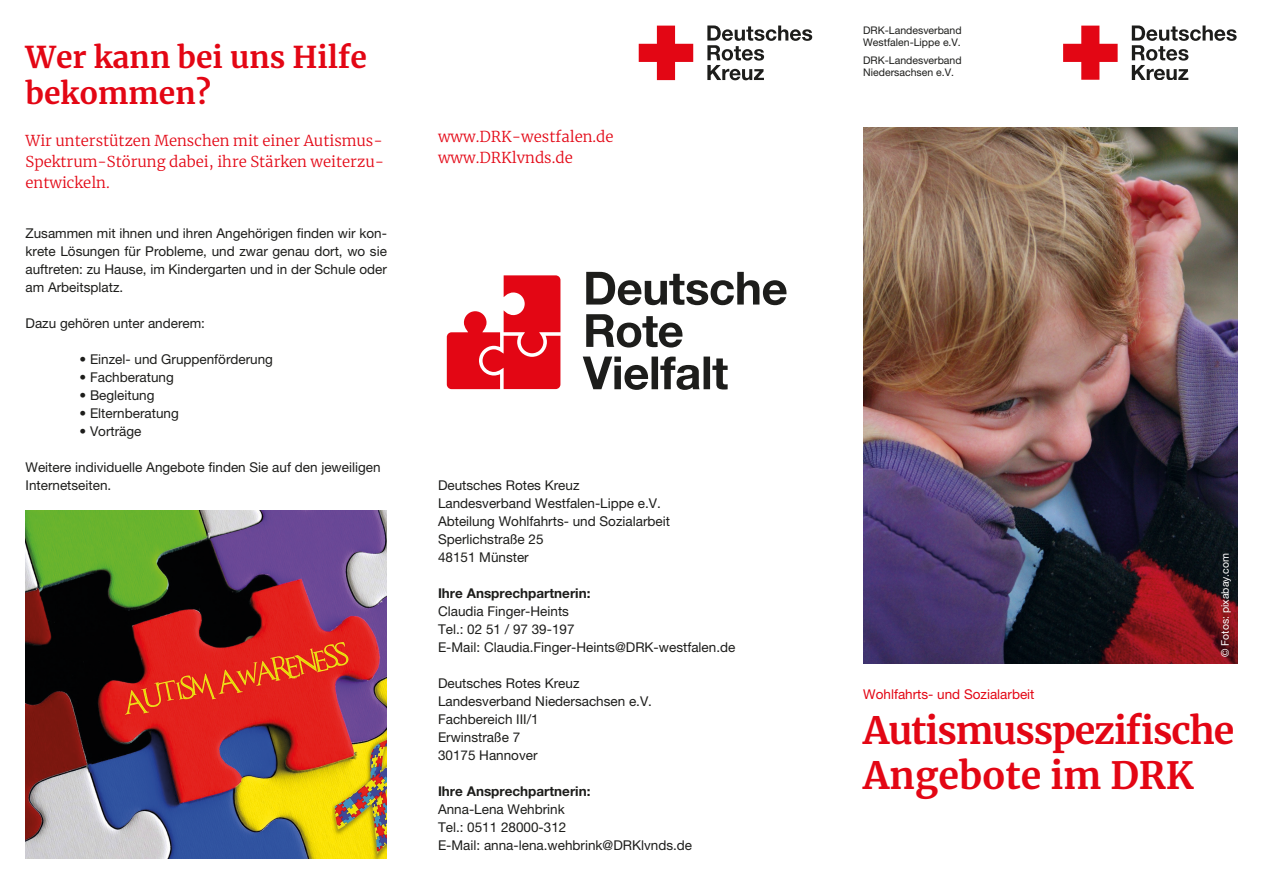
<style>
.page{position:relative;width:1263px;height:893px;background:#fff}
.page>*{position:absolute;margin:0;border:0;box-sizing:border-box;transform-origin:0 0}
.t1{font:700 37.5px/45px "Merriweather";letter-spacing:-.03em;color:#e30614}
.t2{font:700 30px "Merriweather";color:#e30614}
.t3{font:300 15px/21px "Merriweather";color:#e30614}
.t4{font:13.5px/18px "Helvetica Neue";color:#1d1d1b}
.t5{font:700 13.5px "Helvetica Neue";color:#1d1d1b}
.t6{font:13.5px "Helvetica Neue";color:#e30614}
.t7{font:10.5px/12px "Helvetica Neue";color:#1d1d1b}
.t8{font:10.5px "Helvetica Neue";color:#fff}
</style>
<div class="page">
<svg style="left:639px;top:26px;width:54px;height:54px"></svg>
<svg style="left:707px;top:26px;width:105px;height:54px"></svg>
<img style="left:863px;top:128px;width:374px;height:535px">
<svg style="left:1063px;top:26px;width:54px;height:54px"></svg>
<svg style="left:1132px;top:26px;width:104px;height:54px"></svg>
<img style="left:26px;top:511px;width:361px;height:348px">
<svg style="left:583px;top:357px;width:145px;height:33px"></svg>
<svg style="left:586px;top:314px;width:97px;height:34px"></svg>
<svg style="left:586px;top:272px;width:201px;height:33px"></svg>
<svg style="left:447px;top:275px;width:113px;height:114px"></svg>
<h2 class="t2" style="left:26px;top:33px;width:343px">Wer kann bei uns Hilfe</h2>
<h2 class="t2" style="left:26px;top:69px;width:187px">bekommen?</h2>
<p class="t3" style="left:26px;top:129px;width:360px;text-align:justify">Wir unterstützen Menschen mit einer Autismus-Spektrum-Störung dabei, ihre Stärken weiterzu&shy;entwickeln.</p>
<p class="t4" style="left:26px;top:224px;width:363px;text-align:justify">Zusammen mit ihnen und ihren Angehörigen finden wir kon&shy;krete Lösungen für Probleme, und zwar genau dort, wo sie auftreten: zu Hause, im Kindergarten und in der Schule oder am Arbeitsplatz.</p>
<p class="t4" style="left:26px;top:314px;width:181px">Dazu gehören unter anderem:</p>
<p class="t4" style="left:80px;top:350px;width:195px">• Einzel- und Gruppenförderung</p>
<p class="t4" style="left:80px;top:368px;width:96px">• Fachberatung</p>
<p class="t4" style="left:80px;top:386px;width:77px">• Begleitung</p>
<p class="t4" style="left:80px;top:404px;width:101px">• Elternberatung</p>
<p class="t4" style="left:80px;top:422px;width:63px">• Vorträge</p>
<p class="t4" style="left:26px;top:458px;width:357px">Weitere individuelle Angebote finden Sie auf den jeweiligen<br>Internetseiten.</p>
<p class="t3" style="left:438px;top:125px;width:177px">www.DRK-westfalen.de www.DRKlvnds.de</p>
<p class="t4" style="left:438px;top:476px;width:234px">Deutsches Rotes Kreuz<br>Landesverband Westfalen-Lippe e.V.<br>Abteilung Wohlfahrts- und Sozialarbeit<br>Sperlichstraße 25<br>48151 Münster</p>
<p class="t5" style="left:438px;top:585px;width:154px">Ihre Ansprechpartnerin:</p>
<p class="t4" style="left:438px;top:602px;width:299px">Claudia Finger-Heints<br>Tel.: 02 51 / 97 39-197<br>E-Mail: Claudia.Finger-Heints@DRK-westfalen.de</p>
<p class="t4" style="left:438px;top:674px;width:216px">Deutsches Rotes Kreuz<br>Landesverband Niedersachsen e.V.<br>Fachbereich III/1<br>Erwinstraße 7<br>30175 Hannover</p>
<p class="t5" style="left:438px;top:783px;width:154px">Ihre Ansprechpartnerin:</p>
<p class="t4" style="left:438px;top:800px;width:256px">Anna-Lena Wehbrink<br>Tel.: 0511 28000-312<br>E-Mail: anna-lena.wehbrink@DRKlvnds.de</p>
<p class="t7" style="left:863px;top:24px;width:100px">DRK-Landesverband<br>Westfalen-Lippe e.V.</p>
<p class="t7" style="left:863px;top:54px;width:100px">DRK-Landesverband</p>
<p class="t7" style="left:863px;top:66px;width:92px">Niedersachsen e.V.</p>
<p class="t8" style="left:1219px;top:657px;width:106px;rotate:-90deg">© Fotos: pixabay.com</p>
<p class="t6" style="left:863px;top:686px;width:173px">Wohlfahrts- und Sozialarbeit</p>
<h1 class="t1" style="left:863px;top:704px;width:373px">Autismusspezifische<br>Angebote im DRK</h1>
</div>
